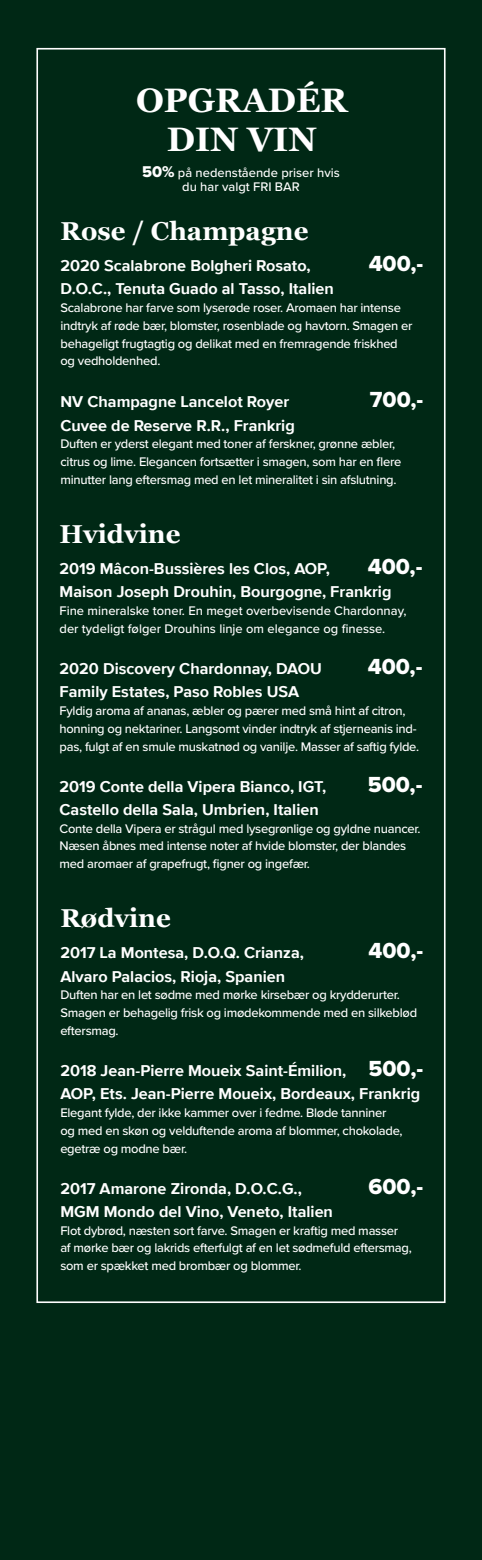
<style>
.page{position:relative;width:482px;height:1560px;background:#fff}
.page>*{position:absolute;margin:0;border:0;box-sizing:border-box;transform-origin:0 0}
.t1{font:700 33.9px "Georgia";color:#fff}
.t2{font:700 25.8px "Georgia";color:#fff}
.t3{font:22.6px "Proxima Nova A Extrabld";color:#fff}
.t4{font:700 16.1px "Proxima Nova";color:#fff}
.t5{font:500 12.9px/17.8px "Proxima Nova";letter-spacing:-.02em;color:#fff}
.t6{font:500 12.9px/17.8px "Proxima Nova";color:#fff}
.s1{font-family:"Proxima Nova A Extrabld";font-weight:400;font-size:16.1px}
</style>
<div class="page">
<div style="left:0;top:0;width:482px;height:1559px;background:#002815"></div>
<p class="t1" style="left:136px;top:75px;width:213px">OPGRADÉR</p>
<p class="t1" style="left:167px;top:114px;width:151px">DIN VIN</p>
<p class="t6" style="left:142px;top:163px;width:199px"><span class="s1">50%</span> på nedenstående priser hvis</p>
<p class="t6" style="left:182px;top:177px;width:119px">du har valgt FRI BAR</p>
<p class="t2" style="left:60px;top:211px;width:250px">Rose / Champagne</p>
<p class="t4" style="left:60px;top:256px;width:252px">2020 Scalabrone Bolgheri Rosato,</p>
<p class="t4" style="left:60px;top:279px;width:275px">D.O.C., Tenuta Guado al Tasso, Italien</p>
<p class="t5" style="left:60px;top:298px;width:353px">Scalabrone har farve som lyserøde roser. Aromaen har intense indtryk af røde bær, blomster, rosenblade og havtorn. Smagen er behageligt frugtagtig og delikat med en fremragende friskhed</p>
<p class="t5" style="left:60px;top:352px;width:102px">og vedholdenhed.</p>
<p class="t4" style="left:60px;top:392px;width:230px">NV Champagne Lancelot Royer</p>
<p class="t4" style="left:60px;top:415px;width:236px">Cuvee de Reserve R.R., Frankrig</p>
<p class="t5" style="left:60px;top:435px;width:342px">Duften er yderst elegant med toner af ferskner, grønne æbler, citrus og lime. Elegancen fortsætter i smagen, som har en flere minutter lang eftersmag med en let mineralitet i sin afslutning.</p>
<p class="t3" style="left:369px;top:250px;width:56px">400,-</p>
<p class="t3" style="left:370px;top:387px;width:55px">700,-</p>
<p class="t2" style="left:60px;top:514px;width:122px">Hvidvine</p>
<p class="t4" style="left:60px;top:559px;width:272px">2019 Mâcon-Bussières les Clos, AOP,</p>
<p class="t4" style="left:60px;top:582px;width:333px">Maison Joseph Drouhin, Bourgogne, Frankrig</p>
<p class="t6" style="left:60px;top:601px;width:348px">Fine mineralske toner. En meget overbevisende Chardonnay, der tydeligt følger Drouhins linje om elegance og finesse.</p>
<p class="t4" style="left:60px;top:659px;width:264px">2020 Discovery Chardonnay, DAOU</p>
<p class="t4" style="left:60px;top:682px;width:241px">Family Estates, Paso Robles USA</p>
<p class="t5" style="left:60px;top:701px;width:361px">Fyldig aroma af ananas, æbler og pærer med små hint af citron, honning og nektariner. Langsomt vinder indtryk af stjerneanis ind&shy;pas, fulgt af en smule muskatnød og vanilje. Masser af saftig fylde.</p>
<p class="t4" style="left:60px;top:776px;width:268px">2019 Conte della Vipera Bianco, IGT,</p>
<p class="t4" style="left:60px;top:799px;width:261px">Castello della Sala, Umbrien, Italien</p>
<p class="t5" style="left:60px;top:819px;width:363px">Conte della Vipera er strågul med lysegrønlige og gyldne nuancer.<br>Næsen åbnes med intense noter af hvide blomster, der blandes med aromaer af grapefrugt, figner og ingefær.</p>
<p class="t2" style="left:60px;top:898px;width:112px">Rødvine</p>
<p class="t4" style="left:60px;top:943px;width:245px">2017 La Montesa, D.O.Q. Crianza,</p>
<p class="t4" style="left:60px;top:966px;width:226px">Alvaro Palacios, Rioja, Spanien</p>
<p class="t5" style="left:60px;top:985px;width:358px">Duften har en let sødme med mørke kirsebær og krydderurter.<br>Smagen er behagelig frisk og imødekommende med en silkeblød eftersmag.</p>
<p class="t4" style="left:60px;top:1060px;width:287px">2018 Jean-Pierre Moueix Saint-Émilion,</p>
<p class="t4" style="left:60px;top:1084px;width:361px">AOP, Ets. Jean-Pierre Moueix, Bordeaux, Frankrig</p>
<p class="t5" style="left:60px;top:1103px;width:328px">Elegant fylde, der ikke kammer over i fedme. Bløde tanniner</p>
<p class="t5" style="left:60px;top:1120px;width:344px">og med en skøn og velduftende aroma af blommer, chokolade,</p>
<p class="t5" style="left:60px;top:1138px;width:128px">egetræ og modne bær.</p>
<p class="t4" style="left:60px;top:1178px;width:243px">2017 Amarone Zironda, D.O.C.G.,</p>
<p class="t4" style="left:60px;top:1201px;width:274px">MGM Mondo del Vino, Veneto, Italien</p>
<p class="t5" style="left:60px;top:1220px;width:339px">Flot dybrød, næsten sort farve. Smagen er kraftig med masser</p>
<p class="t5" style="left:60px;top:1238px;width:353px">af mørke bær og lakrids efterfulgt af en let sødmefuld eftersmag, som er spækket med brombær og blommer.</p>
<p class="t3" style="left:368px;top:553px;width:56px">400,-</p>
<p class="t3" style="left:368px;top:653px;width:56px">400,-</p>
<p class="t3" style="left:368px;top:771px;width:56px">500,-</p>
<p class="t3" style="left:369px;top:937px;width:56px">400,-</p>
<p class="t3" style="left:368px;top:1055px;width:56px">500,-</p>
<p class="t3" style="left:368px;top:1172px;width:56px">600,-</p>
</div>
